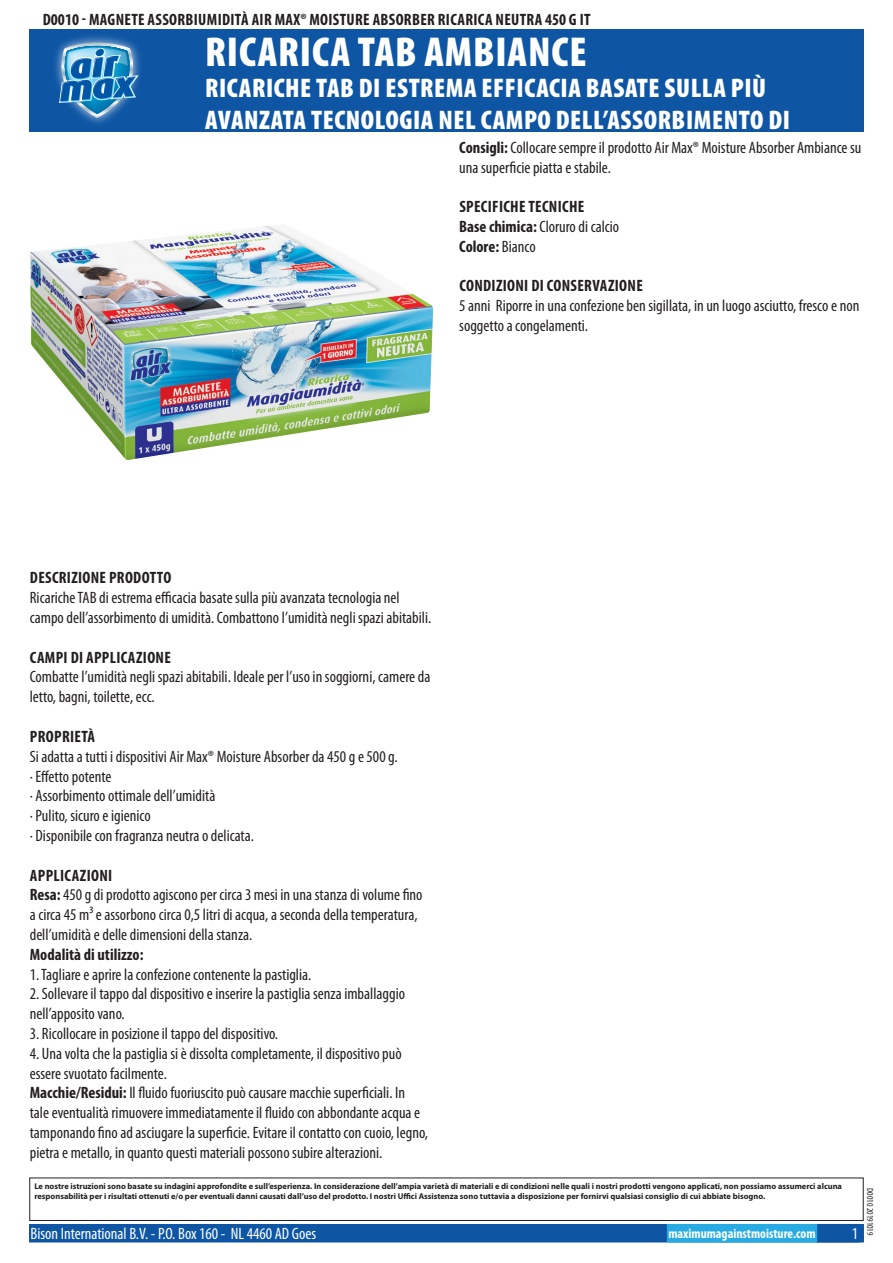
<style>
.page{position:relative;width:893px;height:1263px;background:#fff}
.page>*{position:absolute;margin:0;border:0;box-sizing:border-box;transform-origin:0 0}
.t1{font:900 condensed 42px "Myriad Pro";letter-spacing:.02em;color:#fff}
.t2{font:900 condensed 27px/32.4px "Myriad Pro";letter-spacing:.02em;color:#fff}
.t3{font:condensed 16.5px/19.8px "Myriad Pro";color:#231f20}
.t4{font:700 condensed 16.5px/19.8px "Myriad Pro";letter-spacing:.02em;color:#231f20}
.t5{font:condensed 16.5px "Myriad Pro";color:#fff}
.t6{font:700 condensed 13.5px "Myriad Pro";color:#fff}
.t7{font:condensed 9px "Myriad Pro";color:#231f20}
.t8{font:700 8.4px/10.1px "Myriad Pro";color:#231f20}
.s1{font-weight:700}
.s2{font-weight:400}
</style>
<div class="page">
<div style="left:30px;top:1225px;width:833px;height:17px;background:#0e56a4"></div>
<div style="left:29px;top:1224px;width:835px;height:18px;border:2px solid #0e56a4"></div>
<div style="left:816px;top:1224px;width:44px;height:18px;border:2px solid #0e56a4"></div>
<div style="left:668px;top:1225px;width:148px;height:17px;background:#27abe2"></div>
<div style="left:667px;top:1224px;width:150px;height:18px;border:2px solid #27abe2"></div>
<div style="left:29px;top:1177px;width:835px;height:44px;border:1px solid #231f20"></div>
<div style="left:30px;top:30px;width:834px;height:102px;background:#0e56a4"></div>
<img style="left:55px;top:36px;width:76px;height:88px">
<svg style="left:58px;top:43px;width:82px;height:75px"></svg>
<img style="left:30px;top:225px;width:403px;height:235px">
<p class="t4" style="left:43px;top:9px;width:543px">D0010 - MAGNETE ASSORBIUMIDITÀ AIR MAX® MOISTURE ABSORBER RICARICA NEUTRA 450 G IT</p>
<h1 class="t1" style="left:205px;top:25px;width:383px">RICARICA TAB AMBIANCE</h1>
<h2 class="t2" style="left:205px;top:71px;width:586px">RICARICHE TAB DI ESTREMA EFFICACIA BASATE SULLA PIÙ<br>AVANZATA TECNOLOGIA NEL CAMPO DELL’ASSORBIMENTO DI</h2>
<p class="t3" style="left:459px;top:137px;width:404px"><span class="s1">CONSIGLI:</span> Collocare sempre il prodotto Air Max® Moisture Absorber Ambiance su una superficie piatta e stabile.</p>
<p class="t4" style="left:459px;top:196px;width:161px">SPECIFICHE TECNICHE<br>BASE CHIMICA: <span class="s2">Cloruro di calcio<br></span>COLORE: <span class="s2">Bianco</span></p>
<p class="t4" style="left:459px;top:276px;width:185px">CONDIZIONI DI CONSERVAZIONE</p>
<p class="t3" style="left:459px;top:296px;width:402px">5 anni Riporre in una confezione ben sigillata, in un luogo asciutto, fresco e non soggetto a congelamenti.</p>
<p class="t4" style="left:30px;top:568px;width:143px">DESCRIZIONE PRODOTTO</p>
<p class="t3" style="left:30px;top:588px;width:403px">Ricariche TAB di estrema efficacia basate sulla più avanzata tecnologia nel campo dell’assorbimento di umidità. Combattono l’umidità negli spazi abitabili.</p>
<p class="t4" style="left:30px;top:647px;width:143px">CAMPI DI APPLICAZIONE</p>
<p class="t3" style="left:30px;top:667px;width:402px">Combatte l’umidità negli spazi abitabili. Ideale per l’uso in soggiorni, camere da letto, bagni, toilette, ecc.</p>
<p class="t4" style="left:30px;top:726px;width:67px">PROPRIETÀ</p>
<p class="t3" style="left:30px;top:746px;width:369px">Si adatta a tutti i dispositivi Air Max® Moisture Absorber da 450 g e 500 g. · Effetto potente<br>· Assorbimento ottimale dell’umidità<br>· Pulito, sicuro e igienico<br>· Disponibile con fragranza neutra o delicata.</p>
<p class="t3" style="left:30px;top:865px;width:394px"><span class="s1">APPLICAZIONI<br>RESA:</span> 450 g di prodotto agiscono per circa 3 mesi in una stanza di volume fino a circa 45 m³ e assorbono circa 0,5 litri di acqua, a seconda della temperatura, dell’umidità e delle dimensioni della stanza.</p>
<p class="t4" style="left:30px;top:944px;width:115px">MODALITÀ DI UTILIZZO:</p>
<p class="t3" style="left:30px;top:964px;width:283px">1. Tagliare e aprire la confezione contenente la pastiglia.</p>
<p class="t3" style="left:30px;top:984px;width:377px">2. Sollevare il tappo dal dispositivo e inserire la pastiglia senza imballaggio nell’apposito vano.</p>
<p class="t3" style="left:30px;top:1023px;width:250px">3. Ricollocare in posizione il tappo del dispositivo.</p>
<p class="t3" style="left:30px;top:1043px;width:400px">4. Una volta che la pastiglia si è dissolta completamente, il dispositivo può essere svuotato facilmente.<br><span class="s1">MACCHIE/RESIDUI:</span> Il fluido fuoriuscito può causare macchie superficiali. In tale eventualità rimuovere immediatamente il fluido con abbondante acqua e tamponando fino ad asciugare la superficie. Evitare il contatto con cuoio, legno, pietra e metallo, in quanto questi materiali possono subire alterazioni.</p>
<p class="t8" style="left:34px;top:1181px;width:809px">Le nostre istruzioni sono basate su indagini approfondite e sull’esperienza. In considerazione dell’ampia varietà di materiali e di condizioni nelle quali i nostri prodotti vengono applicati, non possiamo assumerci alcuna responsabilità per i risultati ottenuti e/o per eventuali danni causati dall’uso del prodotto. I nostri Uffici Assistenza sono tuttavia a disposizione per fornirvi qualsiasi consiglio di cui abbiate bisogno.</p>
<p class="t5" style="left:31px;top:1224px;width:287px">Bison International B.V. - P.O. Box 160 - NL 4460 AD Goes</p>
<p class="t6" style="left:668px;top:1225px;width:149px">MAXIMUMAGAINSTMOISTURE.COM</p>
<p class="t5" style="left:852px;top:1224px;width:8px">1</p>
<p class="t7" style="left:875px;top:1188px;width:48px;rotate:90deg">D0010 20191019</p>
</div>
